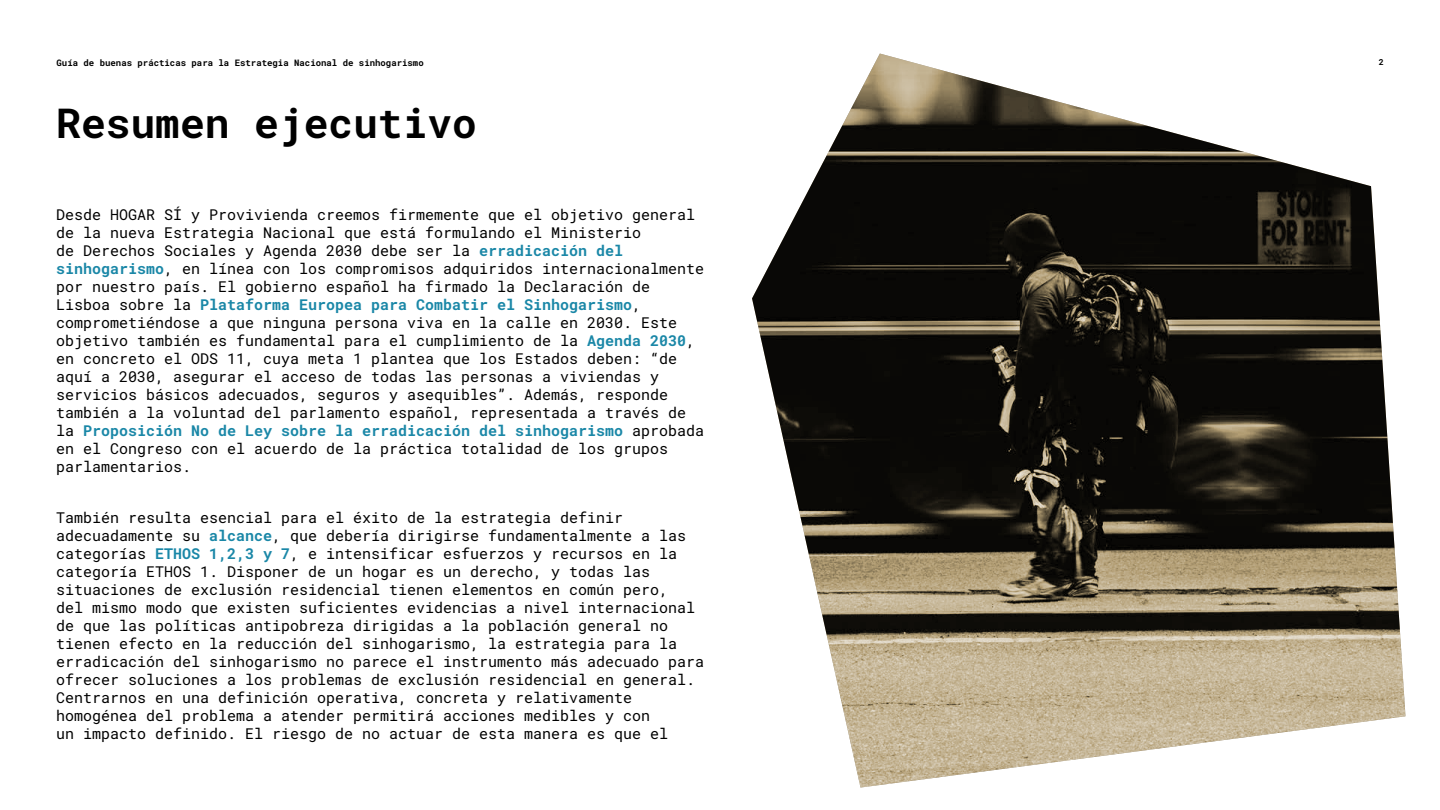
<style>
.page{position:relative;width:1440px;height:810px;background:#fff}
.page>*{position:absolute;margin:0;border:0;box-sizing:border-box;transform-origin:0 0}
.t1{font:700 41.25px "Roboto Mono";color:#000}
.t2{font:15px/18px "Roboto Mono";color:#000}
.t3{font:700 9px "Roboto Mono";color:#000}
.t4{font:700 8.25px "Roboto Mono";color:#000}
.s1{font-weight:700;color:#1a87a7}
</style>
<div class="page">
<svg style="left:752px;top:54px;width:653px;height:734px"></svg>
<p class="t3" style="left:57px;top:56px;width:369px">Guía de buenas prácticas para la Estrategia Nacional de sinhogarismo</p>
<p class="t4" style="left:1379px;top:56px;width:6px">2</p>
<h1 class="t1" style="left:56px;top:94px;width:422px">Resumen ejecutivo</h1>
<p class="t2" style="left:56px;top:205px;width:650px">Desde HOGAR SÍ y Provivienda creemos firmemente que el objetivo general de la nueva Estrategia Nacional que está formulando el Ministerio<br>de Derechos Sociales y Agenda 2030 debe ser la <span class="s1">erradicación del sinhogarismo</span>, en línea con los compromisos adquiridos internacionalmente por nuestro país. El gobierno español ha firmado la Declaración de Lisboa sobre la <span class="s1">Plataforma Europea para Combatir el Sinhogarismo</span>, comprometiéndose a que ninguna persona viva en la calle en 2030. Este objetivo también es fundamental para el cumplimiento de la <span class="s1">Agenda 2030</span>, en concreto el ODS 11, cuya meta 1 plantea que los Estados deben: “de aquí a 2030, asegurar el acceso de todas las personas a viviendas y servicios básicos adecuados, seguros y asequibles”. Además, responde también a la voluntad del parlamento español, representada a través de la <span class="s1">Proposición No de Ley sobre la erradicación del sinhogarismo</span> aprobada en el Congreso con el acuerdo de la práctica totalidad de los grupos parlamentarios.</p>
<p class="t2" style="left:56px;top:508px;width:649px">También resulta esencial para el éxito de la estrategia definir adecuadamente su <span class="s1">alcance</span>, que debería dirigirse fundamentalmente a las categorías <span class="s1">ETHOS 1,2,3 y 7</span>, e intensificar esfuerzos y recursos en la categoría ETHOS 1. Disponer de un hogar es un derecho, y todas las situaciones de exclusión residencial tienen elementos en común pero,<br>del mismo modo que existen suficientes evidencias a nivel internacional de que las políticas antipobreza dirigidas a la población general no tienen efecto en la reducción del sinhogarismo, la estrategia para la erradicación del sinhogarismo no parece el instrumento más adecuado para ofrecer soluciones a los problemas de exclusión residencial en general.<br>Centrarnos en una definición operativa, concreta y relativamente homogénea del problema a atender permitirá acciones medibles y con<br>un impacto definido. El riesgo de no actuar de esta manera es que el</p>
</div>
